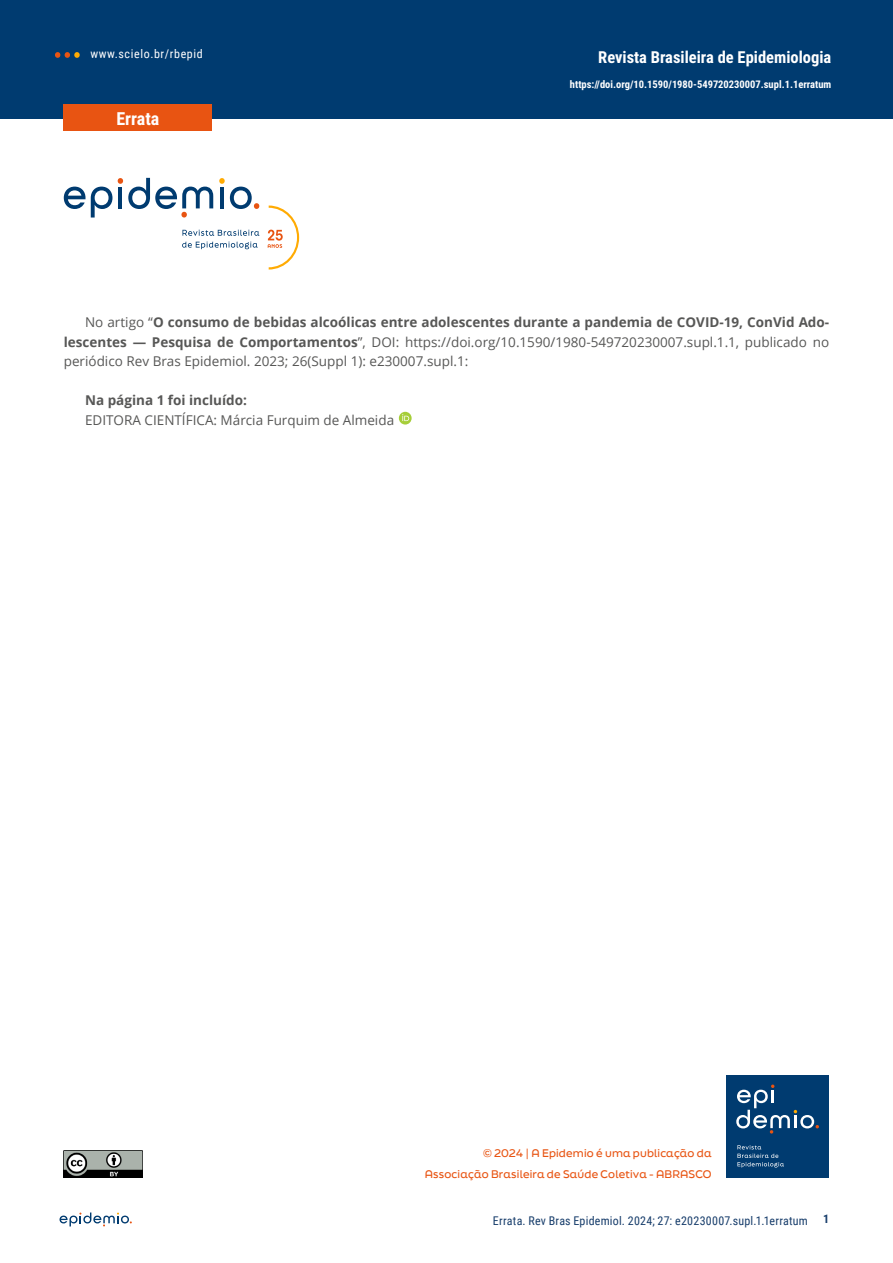
<style>
.page{position:relative;width:893px;height:1263px;background:#fff}
.page>*{position:absolute;margin:0;border:0;box-sizing:border-box;transform-origin:0 0}
.t1{font:700 18px "Roboto Condensed";color:#fff}
.t2{font:700 16.5px "Roboto Condensed";color:#fff}
.t3{font:13.5px/19.5px "Open Sans";color:#575756;text-align:justify}
.t4{font:700 13.5px "Open Sans";color:#575756}
.t5{font:12px "Roboto Condensed";letter-spacing:.02em;color:#173d6b}
.t6{font:12px "Roboto Condensed";letter-spacing:.05em;color:#fff}
.t7{font:700 12px "Roboto Condensed";color:#173d6b}
.t8{font:500 10.5px/21px "Final Six";letter-spacing:.015em;color:#e85412;text-align:right}
.t9{font:700 10.5px "Roboto Condensed";color:#fff}
.s1{font-weight:700}
</style>
<div class="page">
<svg style="left:60px;top:1212px;width:72px;height:14px"></svg>
<div style="left:0;top:0;width:893px;height:118px;background:#003b70"></div>
<svg style="left:55px;top:52px;width:25px;height:6px"></svg>
<svg style="left:64px;top:187px;width:48px;height:30px"></svg>
<svg style="left:118px;top:178px;width:95px;height:39px"></svg>
<svg style="left:219px;top:178px;width:40px;height:31px"></svg>
<svg style="left:182px;top:230px;width:77px;height:6px"></svg>
<svg style="left:182px;top:242px;width:76px;height:7px"></svg>
<svg style="left:268px;top:206px;width:31px;height:64px"></svg>
<div style="left:64px;top:105px;width:148px;height:26px;background:#e85412"></div>
<img style="left:64px;top:1150px;width:79px;height:28px">
<svg style="left:399px;top:412px;width:13px;height:12px"></svg>
<svg style="left:402px;top:414px;width:7px;height:7px"></svg>
<div style="left:726px;top:1075px;width:103px;height:103px;background:#003b70"></div>
<svg style="left:737px;top:1145px;width:47px;height:22px"></svg>
<svg style="left:736px;top:1084px;width:83px;height:49px"></svg>
<p class="t6" style="left:90px;top:45px;width:114px">www.scielo.br/rbepid</p>
<h1 class="t1" style="left:116px;top:106px;width:44px">Errata</h1>
<p class="t2" style="left:598px;top:46px;width:235px">Revista Brasileira de Epidemiologia</p>
<p class="t9" style="left:570px;top:77px;width:263px">https://doi.org/10.1590/1980-549720230007.supl.1.1erratum</p>
<p class="t3" style="left:64px;top:312px;width:767px;text-indent:21px">No artigo “<span class="s1">O consumo de bebidas alcoólicas entre adolescentes durante a pandemia de COVID-19, ConVid Ado&shy;lescentes — Pesquisa de Comportamentos</span>”, DOI: https://doi.org/10.1590/1980-549720230007.supl.1.1, publicado no periódico Rev Bras Epidemiol. 2023; 26(Suppl 1): e230007.supl.1:</p>
<p class="t4" style="left:85px;top:391px;width:163px">Na página 1 foi incluído:</p>
<p class="t3" style="left:85px;top:409px;width:311px">EDITORA CIENTÍFICA: Márcia Furquim de Almeida</p>
<p class="t8" style="left:425px;top:1142px;width:288px">© 2024 | A Epidemio é uma publicação da<br>Associação Brasileira de Saúde Coletiva - ABRASCO</p>
<p class="t5" style="left:493px;top:1212px;width:316px">Errata. Rev Bras Epidemiol. 2024; 27: e20230007.supl.1.1erratum</p>
<p class="t7" style="left:823px;top:1211px;width:8px">1</p>
</div>
